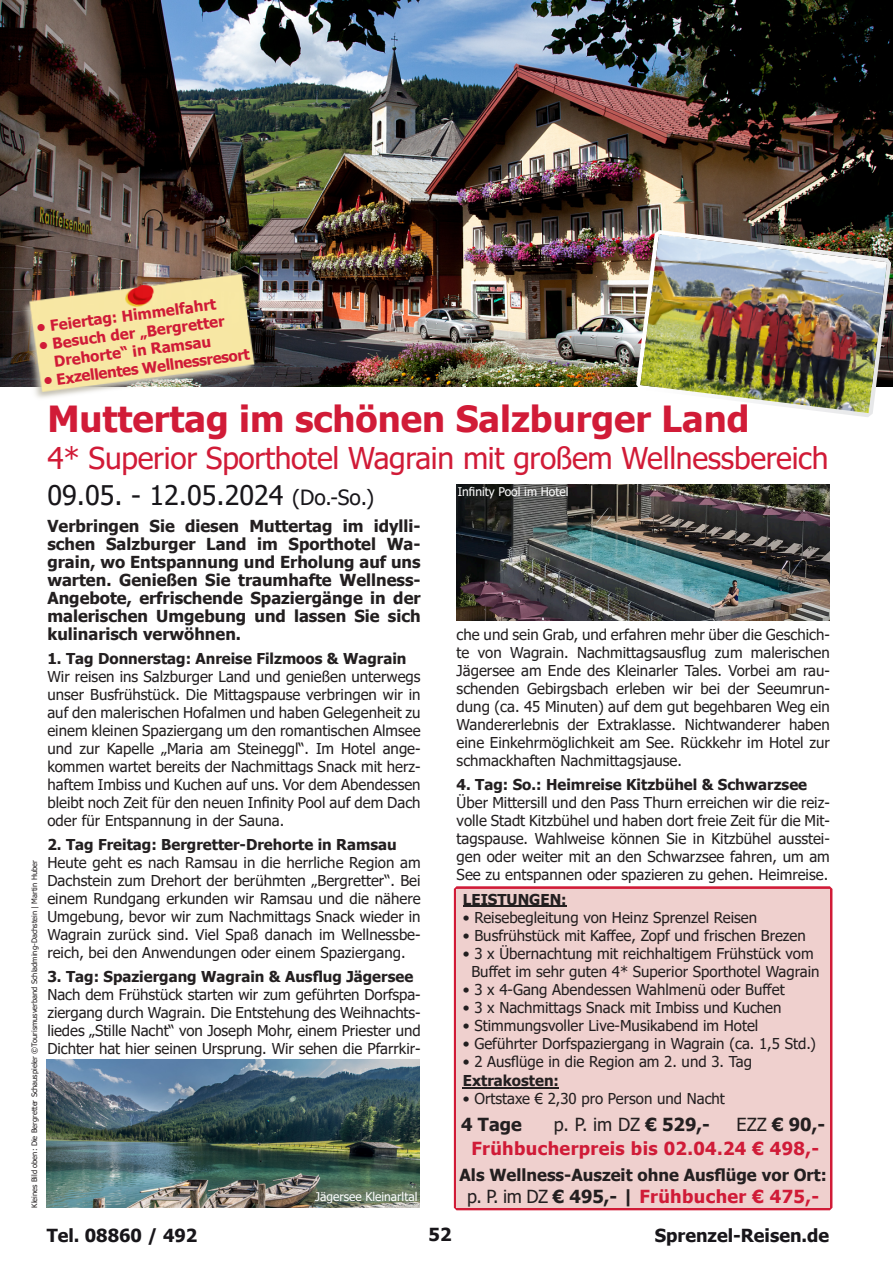
<style>
.page{position:relative;width:893px;height:1263px;background:#fff}
.page>*{position:absolute;margin:0;border:0;box-sizing:border-box;transform-origin:0 0}
.t1{font:700 36px "Tahoma";color:#d11b37}
.t2{font:30px "Tahoma";letter-spacing:-.01em;color:#d11b37}
.t3{font:27px "Tahoma";color:#18161a}
.t4{font:700 18px/24px "Tahoma";letter-spacing:.02em;color:#d01b37}
.t5{font:700 18px "Tahoma";color:#18161a}
.t6{font:18px "Tahoma";color:#231f20}
.t7{font:700 18px "Tahoma";color:#231f20}
.t8{font:700 16.65px "Tahoma";color:#231f20}
.t9{font:700 16.5px/18px "Tahoma";color:#231f20;text-align:justify}
.t10{font:15px/18px "Tahoma";color:#231f20;text-align:justify}
.t11{font:700 15px "Tahoma";color:#231f20}
.t12{font:700 15px/18.1px "Tahoma";color:#d01b37;text-align:center}
.t13{font:12px "Tahoma";color:#fff}
.t14{font:7.5px "Tahoma";color:#231f20}
.s1{font-size:21px}
.s2{font-weight:700}
.s3{font-weight:400;color:#231f20}
.s4{color:#231f20}
</style>
<div class="page">
<svg style="left:454px;top:886px;width:378px;height:324px;background:#d32540"></svg>
<div style="left:456px;top:889px;width:374px;height:319px;background:#efd0ce"></div>
<hr style="left:463px;top:906px;width:104px;height:1px;background:#231f20">
<hr style="left:463px;top:1087px;width:96px;height:1px;background:#231f20">
<img style="left:456px;top:485px;width:374px;height:136px">
<img style="left:47px;top:1059px;width:373px;height:149px">
<img style="left:0;top:0;width:893px;height:386px">
<img style="left:18px;top:272px;width:242px;height:126px">
<img style="left:636px;top:230px;width:255px;height:187px">
<img style="left:640px;top:234px;width:247px;height:179px">
<p class="t12" style="left:35px;top:319px;width:183px;rotate:-7deg">• Feiertag: Himmelfahrt</p>
<p class="t12" style="left:38px;top:337px;width:189px;rotate:-7deg">• Besuch der „Bergretter<br>Drehorte“ in Ramsau</p>
<p class="t12" style="left:42px;top:372px;width:210px;rotate:-7deg">• Exzellentes Wellnessresort</p>
<p class="t14" style="left:32px;top:1208px;width:349px;rotate:-90deg">Kleines Bild oben: Die Bergretter Schauspieler ©Tourismusverband Schladming-Dachstein | Martin Huber</p>
<h1 class="t1" style="left:47px;top:404px;width:703px">Muttertag im schönen Salzburger Land</h1>
<h2 class="t2" style="left:47px;top:446px;width:783px">4* Superior Sporthotel Wagrain mit großem Wellnessbereich</h2>
<h3 class="t3" style="left:47px;top:484px;width:328px">09.05. - 12.05.2024 <span class="s1">(Do.-So.)</span></h3>
<p class="t9" style="left:47px;top:519px;width:375px">Verbringen Sie diesen Muttertag im idylli‐ schen Salzburger Land im Sporthotel Wa‐ grain, wo Entspannung und Erholung auf uns warten. Genießen Sie traumhafte Wellness-Angebote, erfrischende Spaziergänge in der malerischen Umgebung und lassen Sie sich kulinarisch verwöhnen.</p>
<p class="t11" style="left:47px;top:653px;width:361px">1. Tag Donnerstag: Anreise Filzmoos &amp; Wagrain</p>
<p class="t10" style="left:47px;top:669px;width:375px">Wir reisen ins Salzburger Land und genießen unterwegs unser Busfrühstück. Die Mittagspause verbringen wir in auf den malerischen Hofalmen und haben Gelegenheit zu einem kleinen Spaziergang um den romantischen Almsee und zur Kapelle „Maria am Steineggl“. Im Hotel ange‐ kommen wartet bereits der Nachmittags Snack mit herz‐ haftem Imbiss und Kuchen auf uns. Vor dem Abendessen bleibt noch Zeit für den neuen Infinity Pool auf dem Dach oder für Entspannung in der Sauna.</p>
<p class="t11" style="left:47px;top:839px;width:351px">2. Tag Freitag: Bergretter-Drehorte in Ramsau</p>
<p class="t10" style="left:47px;top:855px;width:375px">Heute geht es nach Ramsau in die herrliche Region am Dachstein zum Drehort der berühmten „Bergretter“. Bei einem Rundgang erkunden wir Ramsau und die nähere Umgebung, bevor wir zum Nachmittags Snack wieder in Wagrain zurück sind. Viel Spaß danach im Wellnessbe‐ reich, bei den Anwendungen oder einem Spaziergang.</p>
<p class="t11" style="left:47px;top:971px;width:367px">3. Tag: Spaziergang Wagrain &amp; Ausflug Jägersee</p>
<p class="t10" style="left:47px;top:987px;width:375px">Nach dem Frühstück starten wir zum geführten Dorfspa‐ ziergang durch Wagrain. Die Entstehung des Weihnachts‐ liedes „Stille Nacht“ von Joseph Mohr, einem Priester und Dichter hat hier seinen Ursprung. Wir sehen die Pfarrkir‐</p>
<p class="t13" style="left:315px;top:1192px;width:104px">Jägersee Kleinarltal</p>
<p class="t13" style="left:458px;top:487px;width:112px">Infinity Pool im Hotel</p>
<p class="t10" style="left:457px;top:627px;width:375px">che und sein Grab, und erfahren mehr über die Geschich‐ te von Wagrain. Nachmittagsausflug zum malerischen Jägersee am Ende des Kleinarler Tales. Vorbei am rau‐ schenden Gebirgsbach erleben wir bei der Seeumrun‐ dung (ca. 45 Minuten) auf dem gut begehbaren Weg ein Wandererlebnis der Extraklasse. Nichtwanderer haben eine Einkehrmöglichkeit am See. Rückkehr im Hotel zur schmackhaften Nachmittagsjause.</p>
<p class="t11" style="left:457px;top:779px;width:352px">4. Tag: So.: Heimreise Kitzbühel &amp; Schwarzsee</p>
<p class="t10" style="left:457px;top:795px;width:375px">Über Mittersill und den Pass Thurn erreichen wir die reiz‐ volle Stadt Kitzbühel und haben dort freie Zeit für die Mit‐ tagspause. Wahlweise können Sie in Kitzbühel ausstei&shy;gen oder weiter mit an den Schwarzsee fahren, um am See zu entspannen oder spazieren zu gehen. Heimreise.</p>
<p class="t11" style="left:463px;top:893px;width:105px">LEISTUNGEN:</p>
<p class="t10" style="left:463px;top:909px;width:296px">• Reisebegleitung von Heinz Sprenzel Reisen</p>
<p class="t10" style="left:463px;top:927px;width:344px">• Busfrühstück mit Kaffee, Zopf und frischen Brezen</p>
<p class="t10" style="left:463px;top:945px;width:358px;text-align:center">• 3 x Übernachtung mit reichhaltigem Frühstück vom<br>Buffet im sehr guten 4* Superior Sporthotel Wagrain</p>
<p class="t10" style="left:463px;top:981px;width:323px">• 3 x 4-Gang Abendessen Wahlmenü oder Buffet</p>
<p class="t10" style="left:463px;top:999px;width:320px">• 3 x Nachmittags Snack mit Imbiss und Kuchen</p>
<p class="t10" style="left:463px;top:1017px;width:297px">• Stimmungsvoller Live-Musikabend im Hotel</p>
<p class="t10" style="left:463px;top:1035px;width:355px">• Geführter Dorfspaziergang in Wagrain (ca. 1,5 Std.)</p>
<p class="t10" style="left:463px;top:1053px;width:291px">• 2 Ausflüge in die Region am 2. und 3. Tag</p>
<p class="t11" style="left:463px;top:1074px;width:98px">Extrakosten:</p>
<p class="t10" style="left:463px;top:1091px;width:264px">• Ortstaxe € 2,30 pro Person und Nacht</p>
<p class="t7" style="left:461px;top:1117px;width:62px">4 Tage</p>
<p class="t6" style="left:554px;top:1117px;width:158px">p. P. im DZ <span class="s2">€ 529,-</span></p>
<p class="t4" style="left:471px;top:1114px;width:355px;text-indent:265px"><span class="s3">EZZ</span> <span class="s4">€ 90,-<br></span>Frühbucherpreis bis 02.04.24 € 498,-</p>
<p class="t8" style="left:460px;top:1168px;width:369px">Als Wellness-Auszeit ohne Ausflüge vor Ort:</p>
<p class="t4" style="left:467px;top:1186px;width:354px"><span class="s3">p. P. im DZ</span> <span class="s4">€ 495,- |</span> Frühbucher € 475,-</p>
<p class="t5" style="left:47px;top:1228px;width:152px">Tel. 08860 / 492</p>
<p class="t5" style="left:429px;top:1227px;width:24px">52</p>
<p class="t5" style="left:655px;top:1228px;width:176px">Sprenzel-Reisen.de</p>
</div>
